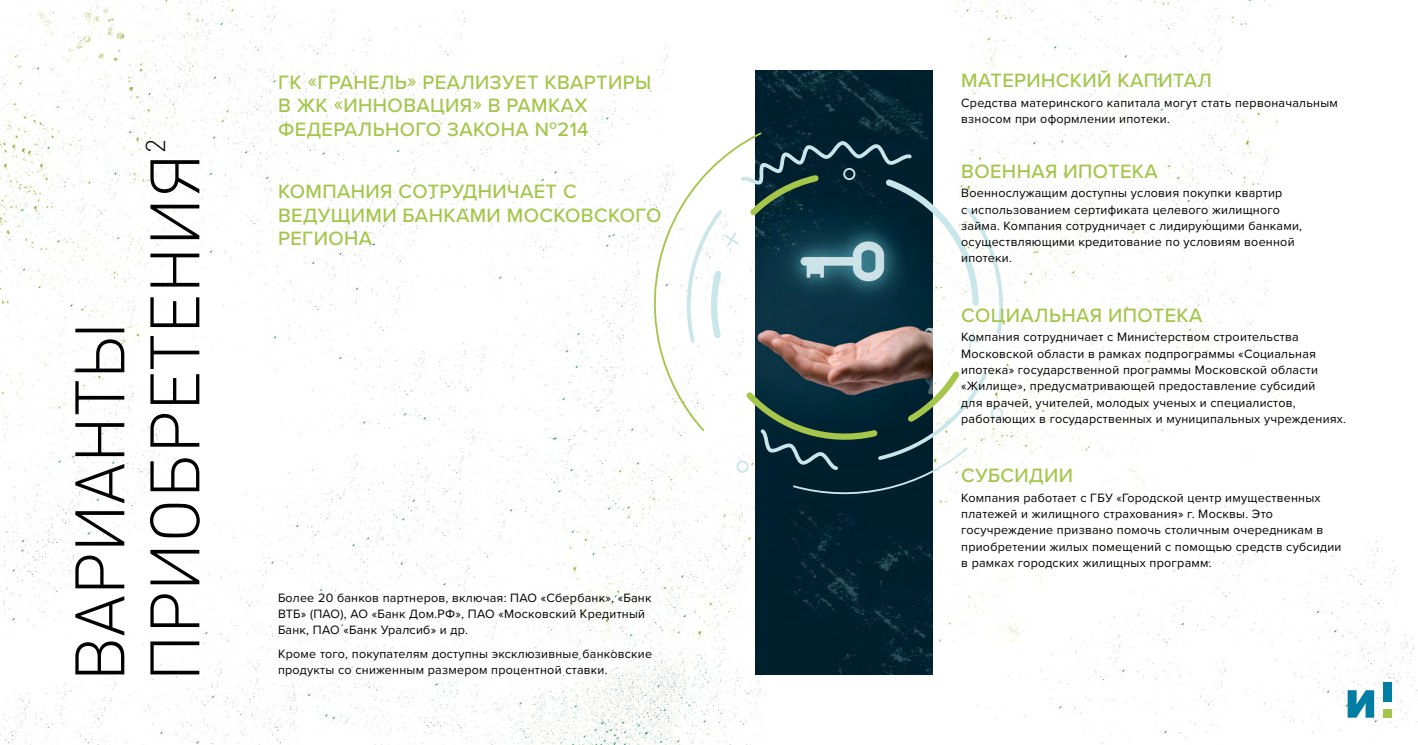
<style>
.page{position:relative;width:1418px;height:745px;background:#fff}
.page>*{position:absolute;margin:0;border:0;box-sizing:border-box;transform-origin:0 0}
.t1{font:300 68.75px/75px "DIN Pro";letter-spacing:-.01em;color:#000}
.t2{font:300 27px "DIN Pro";color:#000}
.t3{font:500 20px/23.8px "Proxima Nova";letter-spacing:.02em;color:#a3c548}
.t4{font:12.5px/16.2px "Proxima Nova";letter-spacing:.02em;color:#000}
.s1{font-weight:400;font-size:12.5px;color:#000}
</style>
<div class="page">
<img style="left:0;top:0;width:1417px;height:744px">
<img style="left:755px;top:71px;width:177px;height:602px">
<svg style="left:637px;top:131px;width:345px;height:366px"></svg>
<svg style="left:723px;top:166px;width:281px;height:307px"></svg>
<svg style="left:1347px;top:689px;width:27px;height:28px"></svg>
<div style="left:1383px;top:681px;width:8px;height:20px;background:#007da2"></div>
<div style="left:1383px;top:709px;width:8px;height:8px;background:#a3c548"></div>
<h2 class="t2" style="left:137px;top:153px;width:15px;rotate:-90deg">2</h2>
<h1 class="t1" style="left:59px;top:681px;width:530px;rotate:-90deg">ВАРИАНТЫ<br>ПРИОБРЕТЕНИЯ</h1>
<h3 class="t3" style="left:278px;top:70px;width:375px">ГК «ГРАНЕЛЬ» РЕАЛИЗУЕТ КВАРТИРЫ<br>В ЖК «ИННОВАЦИЯ» В РАМКАХ<br>ФЕДЕРАЛЬНОГО ЗАКОНА №214</h3>
<h3 class="t3" style="left:278px;top:180px;width:385px">КОМПАНИЯ СОТРУДНИЧАЕТ С<br>ВЕДУЩИМИ БАНКАМИ МОСКОВСКОГО<br>РЕГИОНА<span class="s1">.</span></h3>
<p class="t4" style="left:278px;top:589px;width:375px">Более 20 банков партнеров, включая: ПАО «Сбербанк», «Банк<br>ВТБ» (ПАО), АО «Банк Дом.РФ», ПАО «Московский Кредитный<br>Банк, ПАО «Банк Уралсиб» и др.</p>
<p class="t4" style="left:278px;top:645px;width:375px">Кроме того, покупателям доступны эксклюзивные банковские продукты со сниженным размером процентной ставки.</p>
<h3 class="t3" style="left:961px;top:69px;width:252px">МАТЕРИНСКИЙ КАПИТАЛ</h3>
<p class="t4" style="left:961px;top:94px;width:378px">Средства материнского капитала могут стать первоначальным взносом при оформлении ипотеки.</p>
<h3 class="t3" style="left:961px;top:159px;width:198px">ВОЕННАЯ ИПОТЕКА</h3>
<p class="t4" style="left:961px;top:185px;width:342px">Военнослужащим доступны условия покупки квартир<br>с использованием сертификата целевого жилищного займа. Компания сотрудничает с лидирующими банками, осуществляющими кредитование по условиям военной ипотеки.</p>
<h3 class="t3" style="left:961px;top:303px;width:243px">СОЦИАЛЬНАЯ ИПОТЕКА</h3>
<p class="t4" style="left:961px;top:329px;width:386px">Компания сотрудничает с Министерством строительства Московской области в рамках подпрограммы «Социальная ипотека» государственной программы Московской области «Жилище», предусматривающей предоставление субсидий<br>для врачей, учителей, молодых ученых и специалистов, работающих в государственных и муниципальных учреждениях.</p>
<h3 class="t3" style="left:961px;top:463px;width:113px">СУБСИДИИ</h3>
<p class="t4" style="left:961px;top:489px;width:382px">Компания работает с ГБУ «Городской центр имущественных платежей и жилищного страхования» г. Москвы. Это госучреждение призвано помочь столичным очередникам в приобретении жилых помещений с помощью средств субсидии в рамках городских жилищных программ.</p>
</div>
